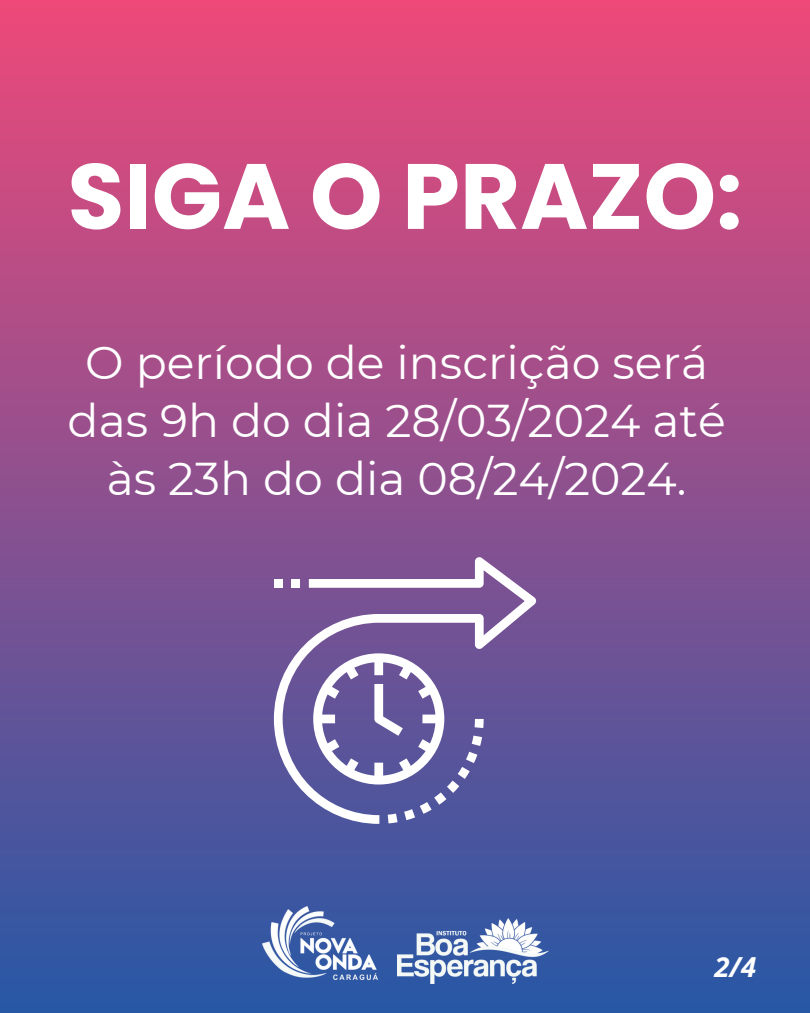
<style>
.page{position:relative;width:810px;height:1013px;background:#fff}
.page>*{position:absolute;margin:0;border:0;box-sizing:border-box;transform-origin:0 0}
.t1{font:700 92.5px "Poppins";color:#fff}
.t2{font:45.9px/58.1px "Montserrat";color:#fff;text-align:center}
.t3{font:italic 700 27.6px "Open Sans";color:#fff}
</style>
<div class="page">
<div style="left:0;top:0;width:810px;height:1012px;background:linear-gradient(to bottom,#ee4979,#2758a6)"></div>
<svg style="left:274px;top:557px;width:262px;height:266px;background:#816ca5"></svg>
<svg style="left:313px;top:653px;width:171px;height:170px"></svg>
<div style="left:274px;top:579px;width:9px;height:8px;background:#fff"></div>
<div style="left:291px;top:579px;width:9px;height:8px;background:#fff"></div>
<img style="left:262px;top:906px;width:116px;height:73px">
<img style="left:397px;top:918px;width:151px;height:65px">
<h1 class="t1" style="left:68px;top:132px;width:676px">SIGA O PRAZO:</h1>
<h2 class="t2" style="left:68px;top:334px;width:660px">O período de inscrição será das 9h do dia 28/03/2024 até às 23h do dia 08/24/2024.</h2>
<p class="t3" style="left:714px;top:947px;width:43px">2/4</p>
</div>
